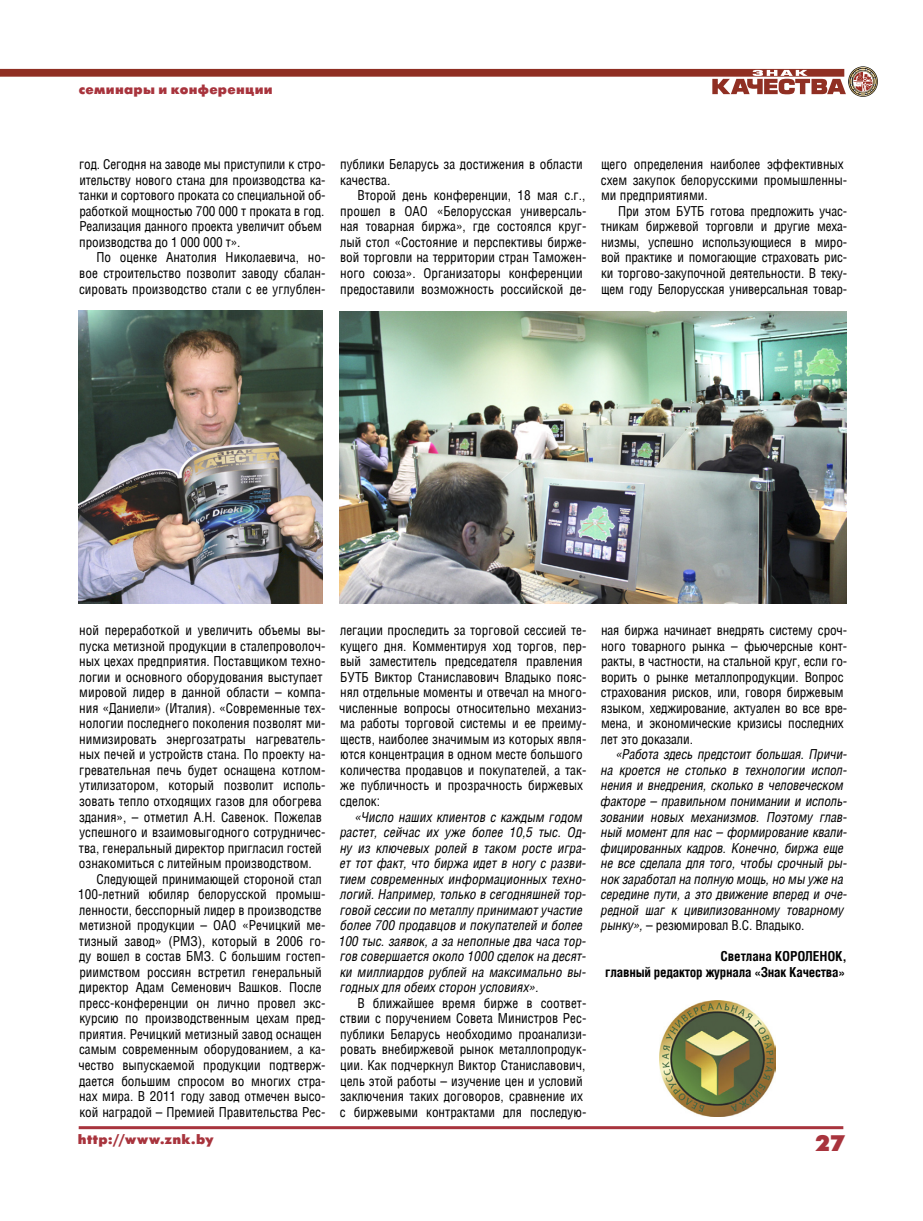
<style>
.page{position:relative;width:923px;height:1221px;background:#fff}
.page>*{position:absolute;margin:0;border:0;box-sizing:border-box;transform-origin:0 0}
.t1{font:22.5px "Futuris XC";color:#a8343d}
.рубрик_lesser{font:13.5px "Futuris XC";letter-spacing:.025em;color:#a8343d}
.body{font:13.2px/15.5px "AG Letterica Condensed";color:#000}
.body-2{font:italic 13.2px/15.5px "AG Letterica Condensed";color:#000}
.autor{font:700 13.2px "AG Letterica Condensed";letter-spacing:-.02em;color:#000}
.s1{font-style:normal}
</style>
<div class="page">
<hr style="left:79px;top:1126px;width:764px;height:3px;background:#a8343d">
<svg style="left:0;top:66px;width:878px;height:31px"></svg>
<img style="left:79px;top:311px;width:243px;height:292px">
<img style="left:339px;top:312px;width:508px;height:291px">
<img style="left:659px;top:1000px;width:116px;height:116px">
<p class="рубрик_lesser" style="left:79px;top:82px;width:196px">семинары и конференции</p>
<p class="body" style="left:79px;top:157px;width:248px">год. Сегодня на заводе мы приступили к стро&shy;ительству нового стана для производства ка&shy;танки и сортового проката со специальной об&shy;работкой мощностью 700 000 т проката в год.<br>Реализация данного проекта увеличит объем производства до 1 000 000 т».</p>
<p class="body" style="left:79px;top:250px;width:248px;text-align:justify;text-indent:17px">По оценке Анатолия Николаевича, но&shy;вое строительство позволит заводу сбалан&shy;сировать производство стали с ее углублен-</p>
<p class="body" style="left:340px;top:157px;width:244px">публики Беларусь за достижения в области качества.</p>
<p class="body" style="left:340px;top:188px;width:248px;text-indent:17px">Второй день конференции, 18 мая с.г., прошел в ОАО «Белорусская универсаль&shy;ная товарная биржа», где состоялся круг&shy;лый стол «Состояние и перспективы бирже&shy;вой торговли на территории стран Таможен&shy;ного союза». Организаторы конференции предоставили возможность российской де-</p>
<p class="body" style="left:601px;top:157px;width:248px">щего определения наиболее эффективных схем закупок белорусскими промышленны&shy;ми предприятиями.</p>
<p class="body" style="left:601px;top:203px;width:248px;text-align:justify;text-indent:17px">При этом БУТБ готова предложить учас&shy;тникам биржевой торговли и другие меха&shy;низмы, успешно использующиеся в миро&shy;вой практике и помогающие страховать рис&shy;ки торгово-закупочной деятельности. В теку&shy;щем году Белорусская универсальная товар-</p>
<p class="body" style="left:79px;top:622px;width:248px">ной переработкой и увеличить объемы вы&shy;пуска метизной продукции в сталепроволоч&shy;ных цехах предприятия. Поставщиком техно&shy;логии и основного оборудования выступает мировой лидер в данной области – компа&shy;ния «Даниели» (Италия). «Современные тех&shy;нологии последнего поколения позволят ми&shy;нимизировать энергозатраты нагреватель&shy;ных печей и устройств стана. По проекту на&shy;гревательная печь будет оснащена котлом&shy;утилизатором, который позволит исполь&shy;зовать тепло отходящих газов для обогрева здания», – отметил А.Н. Савенок. Пожелав успешного и взаимовыгодного сотрудничес&shy;тва, генеральный директор пригласил гостей ознакомиться с литейным производством.</p>
<p class="body" style="left:78px;top:870px;width:249px;text-indent:18px">Следующей принимающей стороной стал 100-летний юбиляр белорусской промыш&shy;ленности, бесспорный лидер в производстве метизной продукции – ОАО «Речицкий ме&shy;тизный завод» (РМЗ), который в 2006 го&shy;ду вошел в состав БМЗ. С большим гостеп&shy;риимством россиян встретил генеральный директор Адам Семенович Вашков. После пресс-конференции он лично провел экс&shy;курсию по производственным цехам пред&shy;приятия. Речицкий метизный завод оснащен самым современным оборудованием, а ка&shy;чество выпускаемой продукции подтверж&shy;дается большим спросом во многих стра&shy;нах мира. В 2011 году завод отмечен высо&shy;кой наградой – Премией Правительства Рес-</p>
<p class="body" style="left:339px;top:622px;width:249px">легации проследить за торговой сессией те&shy;кущего дня. Комментируя ход торгов, пер&shy;вый заместитель председателя правления БУТБ Виктор Станиславович Владыко пояс&shy;нял отдельные моменты и отвечал на много&shy;численные вопросы относительно механиз&shy;ма работы торговой системы и ее преиму&shy;ществ, наиболее значимым из которых явля&shy;ются концентрация в одном месте большого количества продавцов и покупателей, а так&shy;же публичность и прозрачность биржевых сделок:</p>
<p class="body-2" style="left:339px;top:808px;width:249px;text-indent:16px">«Число наших клиентов с каждым годом растет, сейчас их уже более 10,5 тыс. Од&shy;ну из ключевых ролей в таком росте игра&shy;ет тот факт, что биржа идет в ногу с разви&shy;тием современных информационных техно&shy;логий. Например, только в сегодняшней тор&shy;говой сессии по металлу принимают участие более 700 продавцов и покупателей и более 100 тыс. заявок, а за неполные два часа тор&shy;гов совершается около 1000 сделок на десят&shy;ки миллиардов рублей на максимально вы&shy;годных для обеих сторон условиях».</p>
<p class="body" style="left:340px;top:995px;width:248px;text-indent:17px">В ближайшее время бирже в соответ&shy;ствии с поручением Совета Министров Рес&shy;публики Беларусь необходимо проанализи&shy;ровать внебиржевой рынок металлопродук&shy;ции. Как подчеркнул Виктор Станиславович, цель этой работы – изучение цен и условий заключения таких договоров, сравнение их с биржевыми контрактами для последую-</p>
<p class="body" style="left:601px;top:622px;width:248px">ная биржа начинает внедрять систему сроч&shy;ного товарного рынка – фьючерсные конт&shy;ракты, в частности, на стальной круг, если го&shy;ворить о рынке металлопродукции. Вопрос страхования рисков, или, говоря биржевым языком, хеджирование, актуален во все вре&shy;мена, и экономические кризисы последних лет это доказали.</p>
<p class="body-2" style="left:600px;top:746px;width:248px;text-indent:15px">«Работа здесь предстоит большая. Причи&shy;на кроется не столько в технологии испол&shy;нения и внедрения, сколько в человеческом факторе – правильном понимании и исполь&shy;зовании новых механизмов. Поэтому глав&shy;ный момент для нас – формирование квали&shy;фицированных кадров. Конечно, биржа еще не все сделала для того, чтобы срочный ры&shy;нок заработал на полную мощь, но мы уже на середине пути, а это движение вперед и оче&shy;редной шаг к цивилизованному товарному рынку», <span class="s1">– резюмировал В.С. Владыко.</span></p>
<p class="autor" style="left:720px;top:948px;width:128px">Светлана КОРОЛЕНОК,</p>
<p class="autor" style="left:605px;top:964px;width:241px">главный редактор журнала «Знак Качества»</p>
<p class="рубрик_lesser" style="left:78px;top:1131px;width:137px">http://www.znk.by</p>
<p class="t1" style="left:815px;top:1130px;width:32px">27</p>
</div>
